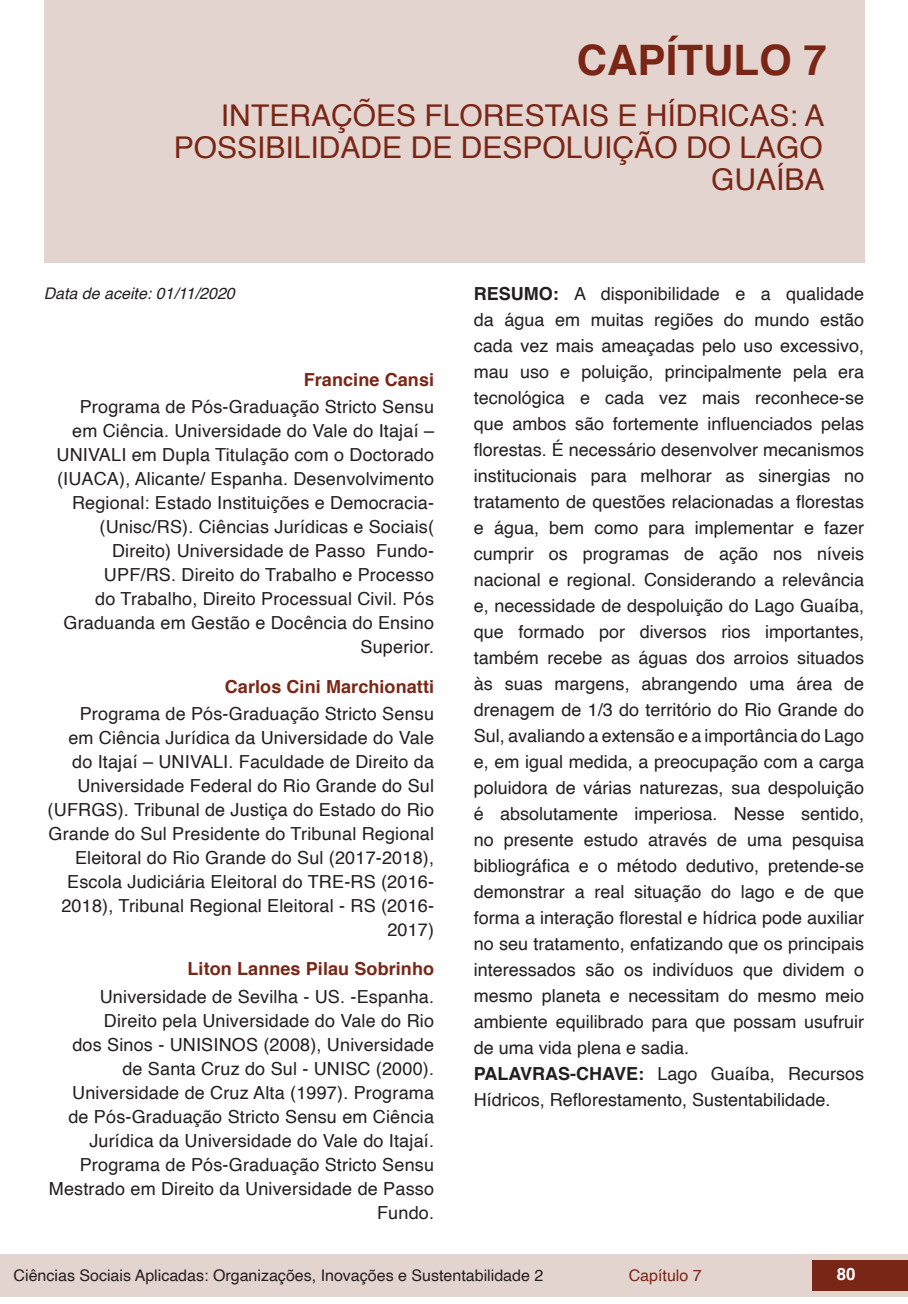
<style>
.page{position:relative;width:908px;height:1304px;background:#fff}
.page>*{position:absolute;margin:0;border:0;box-sizing:border-box;transform-origin:0 0}
.capítulos{font:700 42px "Helvetica";color:#7a2616}
.nome_artigos{font:30px/32px "Helvetica";color:#7a2616;text-align:right}
.Resumos_e_PC_TXT{font:18px/26px "Helvetica";color:#231f20;text-align:justify}
.info_autores{font:18px/24px "Helvetica";letter-spacing:.01em;color:#231f20;text-align:right}
.nome_autores{font:700 18px "Helvetica";letter-spacing:.005em;color:#7a2616}
.t1{font:700 16.8px "Helvetica";color:#fff}
.t2{font:16px "Helvetica";color:#231f20}
.t3{font:italic 16px "Helvetica";color:#231f20}
.t4{font:16px "Helvetica";color:#7a2616}
.s1{font-weight:700}
</style>
<div class="page">
<div style="left:0;top:1254px;width:906px;height:43px;background:#e4d4d0"></div>
<div style="left:812px;top:1261px;width:95px;height:30px;background:#7a2616"></div>
<div style="left:44px;top:0;width:819px;height:263px;background:#e4d4d0"></div>
<p class="capítulos" style="left:576px;top:26px;width:251px">CAPÍTULO 7</p>
<p class="nome_artigos" style="left:174px;top:101px;width:652px">INTERAÇÕES FLORESTAIS E HÍDRICAS: A<br>POSSIBILIDADE DE DESPOLUIÇÃO DO LAGO<br>GUAÍBA</p>
<p class="t3" style="left:44px;top:280px;width:192px">Data de aceite: 01/11/2020</p>
<p class="nome_autores" style="left:303px;top:365px;width:132px">Francine Cansi</p>
<p class="info_autores" style="left:56px;top:395px;width:379px">Programa de Pós-Graduação Stricto Sensu em Ciência. Universidade do Vale do Itajaí – UNIVALI em Dupla Titulação com o Doctorado (IUACA), Alicante/ Espanha. Desenvolvimento Regional: Estado Instituições e Democracia-(Unisc/RS). Ciências Jurídicas e Sociais( Direito) Universidade de Passo Fundo-UPF/RS. Direito do Trabalho e Processo<br>do Trabalho, Direito Processual Civil. Pós Graduanda em Gestão e Docência do Ensino Superior.</p>
<p class="nome_autores" style="left:225px;top:672px;width:211px">Carlos Cini Marchionatti</p>
<p class="info_autores" style="left:48px;top:702px;width:388px">Programa de Pós-Graduação Stricto Sensu<br>em Ciência Jurídica da Universidade do Vale do Itajaí – UNIVALI. Faculdade de Direito da Universidade Federal do Rio Grande do Sul (UFRGS). Tribunal de Justiça do Estado do Rio Grande do Sul Presidente do Tribunal Regional Eleitoral do Rio Grande do Sul (2017-2018), Escola Judiciária Eleitoral do TRE-RS (2016- 2018), Tribunal Regional Eleitoral - RS (2016- 2017)</p>
<p class="nome_autores" style="left:187px;top:954px;width:248px">Liton Lannes Pilau Sobrinho</p>
<p class="info_autores" style="left:49px;top:985px;width:386px">Universidade de Sevilha - US. -Espanha.<br>Direito pela Universidade do Vale do Rio<br>dos Sinos - UNISINOS (2008), Universidade de Santa Cruz do Sul - UNISC (2000).<br>Universidade de Cruz Alta (1997). Programa de Pós-Graduação Stricto Sensu em Ciência Jurídica da Universidade do Vale do Itajaí.<br>Programa de Pós-Graduação Stricto Sensu Mestrado em Direito da Universidade de Passo Fundo.</p>
<p class="Resumos_e_PC_TXT" style="left:473px;top:281px;width:392px"><span class="s1">RESUMO:</span> A disponibilidade e a qualidade da água em muitas regiões do mundo estão cada vez mais ameaçadas pelo uso excessivo, mau uso e poluição, principalmente pela era tecnológica e cada vez mais reconhece-se que ambos são fortemente influenciados pelas florestas. É necessário desenvolver mecanismos institucionais para melhorar as sinergias no tratamento de questões relacionadas a florestas e água, bem como para implementar e fazer cumprir os programas de ação nos níveis nacional e regional. Considerando a relevância e, necessidade de despoluição do Lago Guaíba, que formado por diversos rios importantes, também recebe as águas dos arroios situados às suas margens, abrangendo uma área de drenagem de 1/3 do território do Rio Grande do Sul, avaliando a extensão e a importância do Lago e, em igual medida, a preocupação com a carga poluidora de várias naturezas, sua despoluição é absolutamente imperiosa. Nesse sentido, no presente estudo através de uma pesquisa bibliográfica e o método dedutivo, pretende-se demonstrar a real situação do lago e de que forma a interação florestal e hídrica pode auxiliar no seu tratamento, enfatizando que os principais interessados são os indivíduos que dividem o mesmo planeta e necessitam do mesmo meio ambiente equilibrado para que possam usufruir de uma vida plena e sadia.</p>
<p class="Resumos_e_PC_TXT" style="left:473px;top:1061px;width:392px"><span class="s1">PALAVRAS-CHAVE:</span> Lago Guaíba, Recursos<br>Hídricos, Reflorestamento, Sustentabilidade.</p>
<p class="t2" style="left:14px;top:1263px;width:531px">Ciências Sociais Aplicadas: Organizações, Inovações e Sustentabilidade 2</p>
<p class="t4" style="left:628px;top:1263px;width:74px">Capítulo 7</p>
<p class="t1" style="left:836px;top:1261px;width:20px">80</p>
</div>
